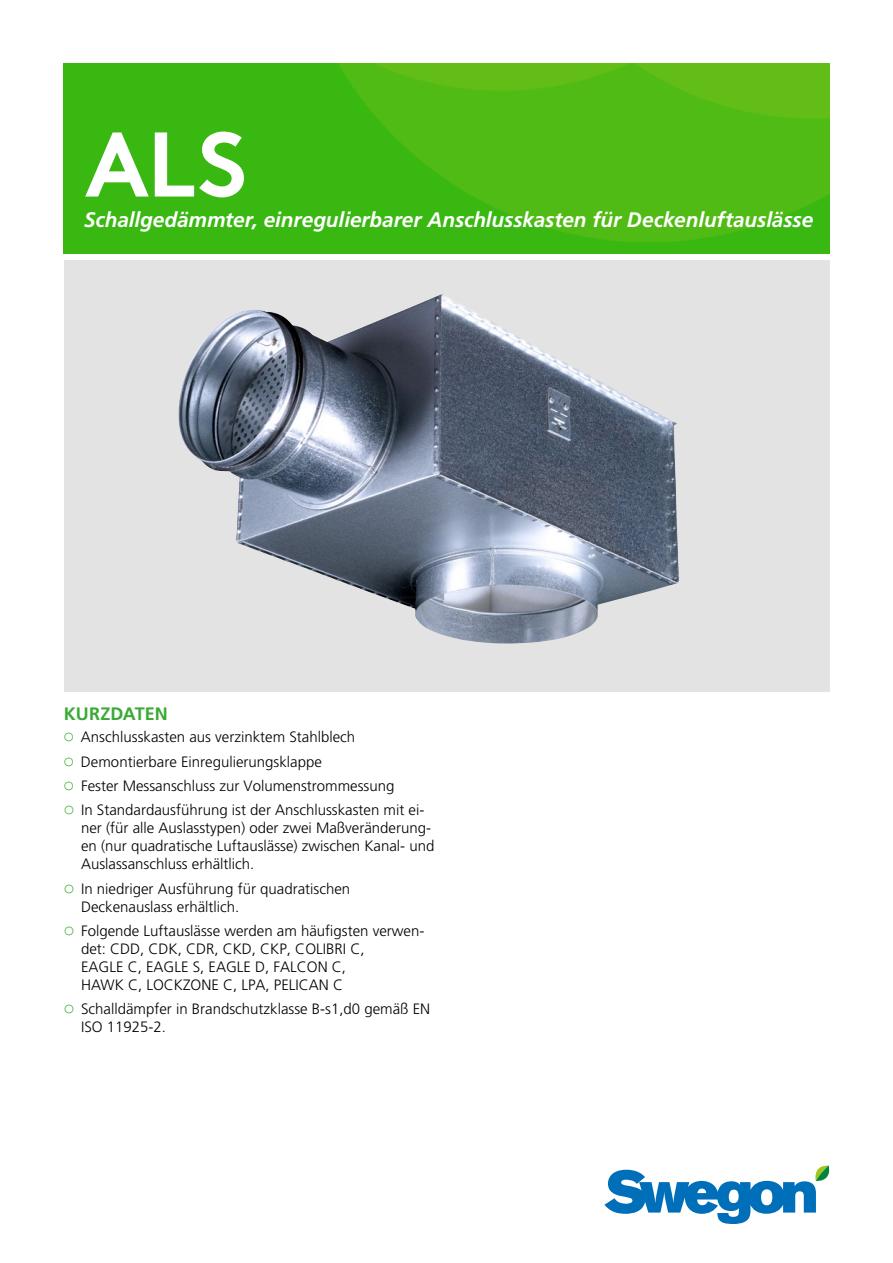
<style>
.page{position:relative;width:893px;height:1263px;background:#fff}
.page>*{position:absolute;margin:0;border:0;box-sizing:border-box;transform-origin:0 0}
.t1{font:700 91.5px "Swegon Brown";color:#fff}
.t2{font:italic 700 21px "Frutiger CE";letter-spacing:-.005em;color:#fff}
.t3{font:700 18px "Frutiger";color:#3aaa35}
.t4{font:300 15px/18px "Frutiger CE";color:#000}
.s1{font-family:"Nimbus Rom D";font-weight:400;color:#3aaa35}
</style>
<div class="page">
<div style="left:64px;top:260px;width:765px;height:432px;background:#e3e3e3"></div>
<img style="left:178px;top:294px;width:501px;height:350px">
<svg style="left:604px;top:1165px;width:226px;height:59px"></svg>
<img style="left:64px;top:64px;width:765px;height:189px">
<h1 class="t1" style="left:85px;top:90px;width:163px">ALS</h1>
<h2 class="t2" style="left:84px;top:207px;width:731px">Schallgedämmter, einregulierbarer Anschlusskasten für Deckenluftauslässe</h2>
<p class="t3" style="left:64px;top:703px;width:105px">KURZDATEN</p>
<p class="t4" style="left:64px;top:728px;width:293px"><span class="s1">○</span> Anschlusskasten aus verzinktem Stahlblech</p>
<p class="t4" style="left:64px;top:752px;width:259px"><span class="s1">○</span> Demontierbare Einregulierungsklappe</p>
<p class="t4" style="left:64px;top:776px;width:332px"><span class="s1">○</span> Fester Messanschluss zur Volumenstrommessung</p>
<p class="t4" style="left:81px;top:801px;width:355px;text-indent:-17px"><span class="s1">○</span> In Standardausführung ist der Anschlusskasten mit ei&shy;ner (für alle Auslasstypen) oder zwei Maßveränderung&shy;en (nur quadratische Luftauslässe) zwischen Kanal- und Auslassanschluss erhältlich.</p>
<p class="t4" style="left:81px;top:879px;width:271px;text-indent:-17px"><span class="s1">○</span> In niedriger Ausführung für quadratischen<br>Deckenauslass erhältlich.</p>
<p class="t4" style="left:81px;top:922px;width:345px;text-indent:-17px"><span class="s1">○</span> Folgende Luftauslässe werden am häufigsten verwen&shy;det: CDD, CDK, CDR, CKD, CKP, COLIBRI C,<br>EAGLE C, EAGLE S, EAGLE D, FALCON C,<br>HAWK C, LOCKZONE C, LPA, PELICAN C</p>
<p class="t4" style="left:81px;top:1000px;width:351px;text-indent:-17px"><span class="s1">○</span> Schalldämpfer in Brandschutzklasse B-s1,d0 gemäß EN<br>ISO 11925-2.</p>
</div>
